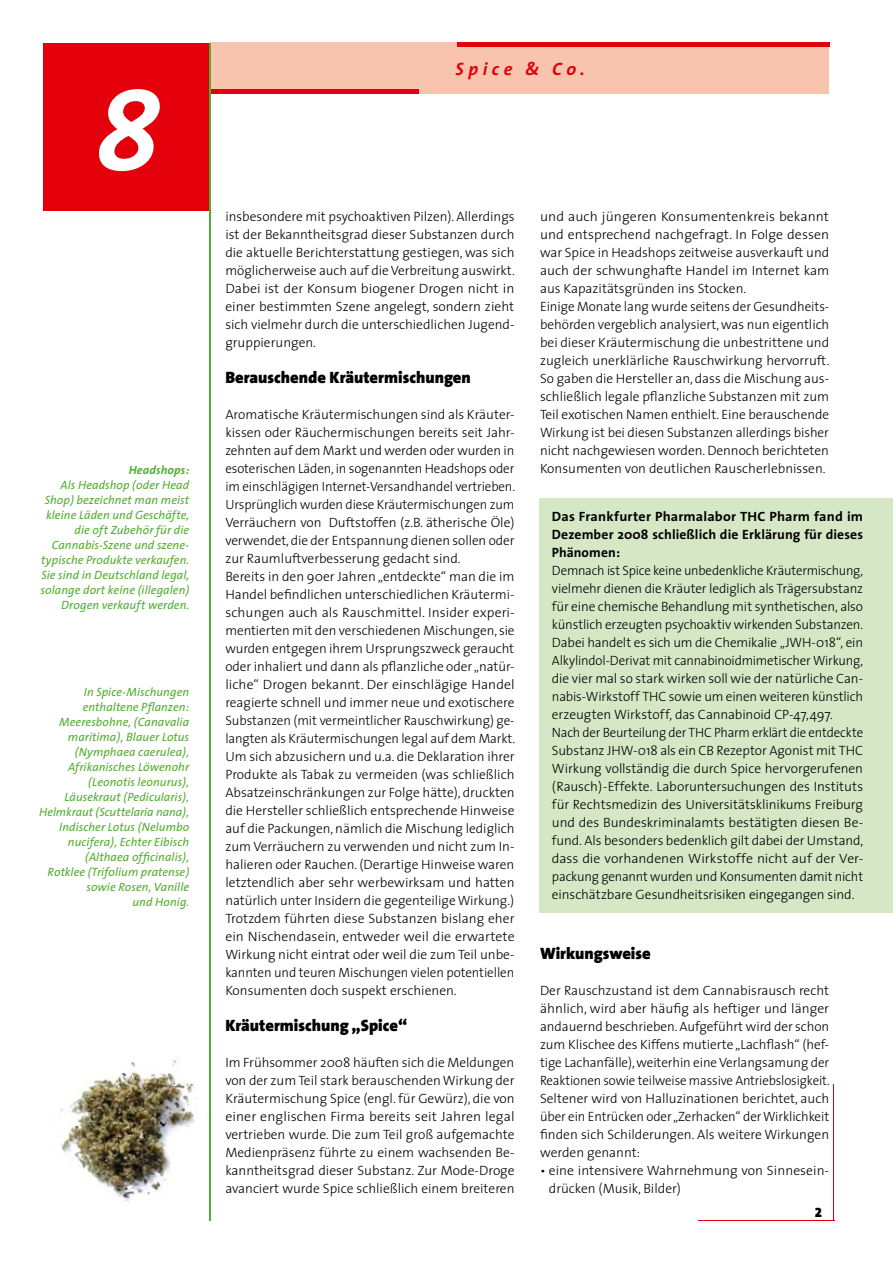
<style>
.page{position:relative;width:893px;height:1263px;background:#fff}
.page>*{position:absolute;margin:0;border:0;box-sizing:border-box;transform-origin:0 0}
.t1{font:italic 117px "The Sans Bold Expert";color:#fff}
.t2{font:italic 700 18px "The Sans";letter-spacing:.25em;color:#e3000b}
.t3{font:900 16.5px "The Sans";color:#000}
.t4{font:300 13.5px/18px "The Sans";color:#000}
.t5{font:300 13.5px/18px "The Sans";color:#000;scale:.95 1}
.t6{font:700 13.5px/18px "The Sans";letter-spacing:.005em;color:#000;text-align:justify;scale:1.04 1}
.t7{font:13.5px "The Sans Black Expert";color:#000}
.t8{font:italic 12px/15px "The Sans";letter-spacing:.005em;color:#51ae2f;text-align:right}
.t9{font:italic 700 12px "The Sans";letter-spacing:.01em;color:#51ae2f}
</style>
<div class="page">
<div style="left:210px;top:43px;width:619px;height:51px;background:#f9c4ae"></div>
<div style="left:457px;top:42px;width:372px;height:5px;background:#e3000b"></div>
<div style="left:210px;top:89px;width:209px;height:5px;background:#e3000b"></div>
<div style="left:43px;top:43px;width:167px;height:167px;background:#e3000b"></div>
<hr style="left:209px;top:43px;width:1px;height:1177px;background:#51ae2f">
<hr style="left:833px;top:1084px;width:1px;height:136px;background:#e3000b">
<hr style="left:698px;top:1220px;width:136px;height:1px;background:#e3000b">
<div style="left:539px;top:498px;width:354px;height:414px;background:#d5e7c4"></div>
<img style="left:60px;top:1056px;width:138px;height:146px">
<h1 class="t1" style="left:95px;top:32px;width:66px">8</h1>
<p class="t9" style="left:129px;top:460px;width:62px">Headshops:</p>
<p class="t8" style="left:41px;top:477px;width:150px">Als Headshop (oder Head<br>Shop) bezeichnet man meist kleine Läden und Geschäfte, die oft Zubehör für die<br>Cannabis-Szene und szene&shy;typische Produkte verkaufen.<br>Sie sind in Deutschland legal, solange dort keine (illegalen)<br>Drogen verkauft werden.</p>
<p class="t8" style="left:39px;top:684px;width:152px">In Spice-Mischungen enthaltene Pflanzen:<br>Meeresbohne, (Canavalia maritima), Blauer Lotus (Nymphaea caerulea),<br>Afrikanisches Löwenohr (Leonotis leonurus),<br>Läusekraut (Pedicularis),<br>Helmkraut (Scuttelaria nana),<br>Indischer Lotus (Nelumbo nucifera), Echter Eibisch (Althaea officinalis),<br>Rotklee (Trifolium pratense) sowie Rosen, Vanille<br>und Honig.</p>
<h2 class="t2" style="left:456px;top:53px;width:131px">Spice &amp; Co.</h2>
<p class="t4" style="left:225px;top:207px;width:291px;text-align:justify">insbesondere mit psychoaktiven Pilzen). Allerdings ist der Bekanntheitsgrad dieser Substanzen durch die aktuelle Berichterstattung gestiegen, was sich möglicherweise auch auf die Verbreitung auswirkt.<br>Dabei ist der Konsum biogener Drogen nicht in einer bestimmten Szene angelegt, sondern zieht sich vielmehr durch die unterschiedlichen Jugend&shy;gruppierungen.</p>
<p class="t3" style="left:225px;top:364px;width:247px">Berauschende Kräutermischungen</p>
<p class="t4" style="left:225px;top:405px;width:291px">Aromatische Kräutermischungen sind als Kräuter&shy;kissen oder Räuchermischungen bereits seit Jahr&shy;zehnten auf dem Markt und werden oder wurden in esoterischen Läden, in sogenannten Headshops oder im einschlägigen Internet-Versandhandel vertrieben.<br>Ursprünglich wurden diese Kräutermischungen zum Verräuchern von Duftstoffen (z.B. ätherische Öle) verwendet, die der Entspannung dienen sollen oder zur Raumluftverbesserung gedacht sind.<br>Bereits in den 90er Jahren „entdeckte“ man die im Handel befindlichen unterschiedlichen Kräutermi&shy;schungen auch als Rauschmittel. Insider experi&shy;mentierten mit den verschiedenen Mischungen, sie wurden entgegen ihrem Ursprungszweck geraucht oder inhaliert und dann als pflanzliche oder „natür&shy;liche“ Drogen bekannt. Der einschlägige Handel reagierte schnell und immer neue und exotischere Substanzen (mit vermeintlicher Rauschwirkung) ge&shy;langten als Kräutermischungen legal auf dem Markt.<br>Um sich abzusichern und u.a. die Deklaration ihrer Produkte als Tabak zu vermeiden (was schließlich Absatzeinschränkungen zur Folge hätte), druckten die Hersteller schließlich entsprechende Hinweise auf die Packungen, nämlich die Mischung lediglich zum Verräuchern zu verwenden und nicht zum In&shy;halieren oder Rauchen. (Derartige Hinweise waren letztendlich aber sehr werbewirksam und hatten natürlich unter Insidern die gegenteilige Wirkung.)<br>Trotzdem führten diese Substanzen bislang eher ein Nischendasein, entweder weil die erwartete Wirkung nicht eintrat oder weil die zum Teil unbe&shy;kannten und teuren Mischungen vielen potentiellen Konsumenten doch suspekt erschienen.</p>
<p class="t3" style="left:225px;top:1012px;width:183px">Kräutermischung „Spice“</p>
<p class="t4" style="left:225px;top:1053px;width:291px;text-align:justify">Im Frühsommer 2008 häuften sich die Meldungen von der zum Teil stark berauschenden Wirkung der Kräutermischung Spice (engl. für Gewürz), die von einer englischen Firma bereits seit Jahren legal vertrieben wurde. Die zum Teil groß aufgemachte Medienpräsenz führte zu einem wachsenden Be&shy;kanntheitsgrad dieser Substanz. Zur Mode-Droge avanciert wurde Spice schließlich einem breiteren</p>
<p class="t4" style="left:540px;top:207px;width:291px">und auch jüngeren Konsumentenkreis bekannt und entsprechend nachgefragt. In Folge dessen war Spice in Headshops zeitweise ausverkauft und auch der schwunghafte Handel im Internet kam aus Kapazitätsgründen ins Stocken.<br>Einige Monate lang wurde seitens der Gesundheits&shy;behörden vergeblich analysiert, was nun eigentlich bei dieser Kräutermischung die unbestrittene und zugleich unerklärliche Rauschwirkung hervorruft.<br>So gaben die Hersteller an, dass die Mischung aus&shy;schließlich legale pflanzliche Substanzen mit zum Teil exotischen Namen enthielt. Eine berauschende Wirkung ist bei diesen Substanzen allerdings bisher nicht nachgewiesen worden. Dennoch berichteten Konsumenten von deutlichen Rauscherlebnissen.</p>
<p class="t6" style="left:552px;top:507px;width:301px">Das Frankfurter Pharmalabor THC Pharm fand im Dezember 2008 schließlich die Erklärung für dieses Phänomen:</p>
<p class="t5" style="left:552px;top:561px;width:329px">Demnach ist Spice keine unbedenkliche Kräutermischung, vielmehr dienen die Kräuter lediglich als Trägersubstanz für eine chemische Behandlung mit synthetischen, also künstlich erzeugten psychoaktiv wirkenden Substanzen.<br>Dabei handelt es sich um die Chemikalie „JWH-018“, ein Alkylindol-Derivat mit cannabinoidmimetischer Wirkung, die vier mal so stark wirken soll wie der natürliche Can&shy;nabis-Wirkstoff THC sowie um einen weiteren künstlich erzeugten Wirkstoff, das Cannabinoid CP-47,497.<br>Nach der Beurteilung der THC Pharm erklärt die entdeckte Substanz JHW-018 als ein CB Rezeptor Agonist mit THC Wirkung vollständig die durch Spice hervorgerufenen (Rausch)-Effekte. Laboruntersuchungen des Instituts für Rechtsmedizin des Universitätsklinikums Freiburg und des Bundeskriminalamts bestätigten diesen Be&shy;fund. Als besonders bedenklich gilt dabei der Umstand, dass die vorhandenen Wirkstoffe nicht auf der Ver&shy;packung genannt wurden und Konsumenten damit nicht einschätzbare Gesundheitsrisiken eingegangen sind.</p>
<p class="t3" style="left:540px;top:940px;width:112px">Wirkungsweise</p>
<p class="t4" style="left:540px;top:981px;width:291px;text-align:justify">Der Rauschzustand ist dem Cannabisrausch recht ähnlich, wird aber häufig als heftiger und länger andauernd beschrieben. Aufgeführt wird der schon zum Klischee des Kiffens mutierte „Lachflash“ (hef&shy;tige Lachanfälle), weiterhin eine Verlangsamung der Reaktionen sowie teilweise massive Antriebslosigkeit.<br>Seltener wird von Halluzinationen berichtet, auch über ein Entrücken oder „Zerhacken“ der Wirklichkeit finden sich Schilderungen. Als weitere Wirkungen werden genannt:</p>
<p class="t4" style="left:549px;top:1161px;width:282px;text-indent:-9px">• eine intensivere Wahrnehmung von Sinnesein&shy;drücken (Musik, Bilder)</p>
<p class="t7" style="left:815px;top:1201px;width:9px">2</p>
</div>
